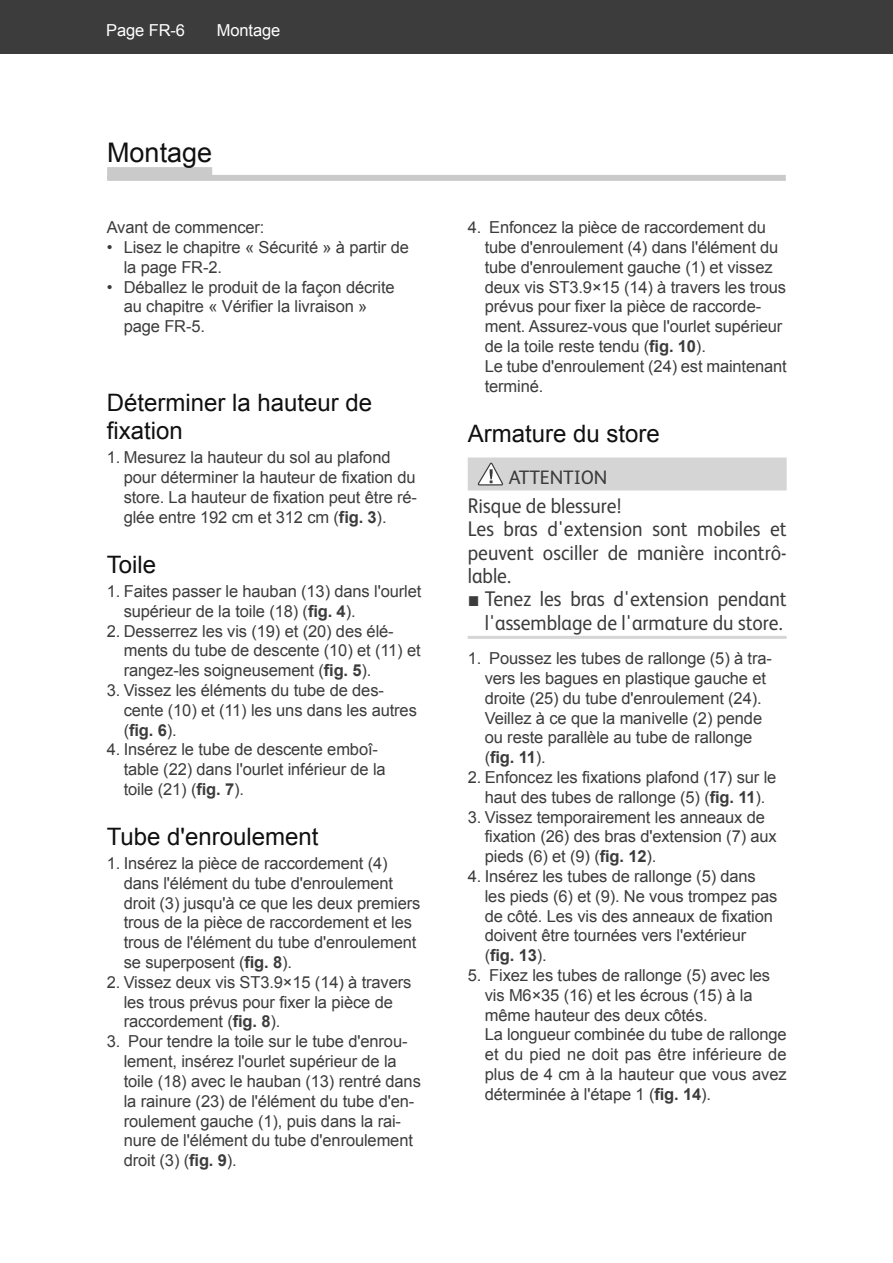
<style>
.page{position:relative;width:893px;height:1263px;background:#fff}
.page>*{position:absolute;margin:0;border:0;box-sizing:border-box;transform-origin:0 0}
.t1{font:27px "Arial";color:#101010}
.t2{font:24px/28.8px "Arial";color:#101010}
.t3{font:21.3px/23.4px "FS Albert";color:#3c3c3c;scale:.92 1}
.t4{font:19.5px "FS Albert";letter-spacing:-.005em;color:#3c3c3c}
.t5{font:16.5px/19.8px "Arial";letter-spacing:-.01em;color:#3c3c3c}
.t6{font:16.5px "Arial";letter-spacing:-.01em;color:#fff}
.s1{font-weight:700}
.s2{font-family:"Arial"}
</style>
<div class="page">
<div style="left:0;top:0;width:893px;height:54px;background:#3c3c3c"></div>
<div style="left:107px;top:167px;width:105px;height:12px;background:#cacaca"></div>
<div style="left:107px;top:175px;width:679px;height:6px;background:#cacaca"></div>
<div style="left:468px;top:457px;width:319px;height:33px;background:#d5d5d5"></div>
<hr style="left:468px;top:636px;width:319px;height:3px;background:#d5d5d5">
<svg style="left:478px;top:462px;width:25px;height:24px"></svg>
<p class="t6" style="left:106px;top:20px;width:80px">Page FR-6</p>
<p class="t6" style="left:217px;top:20px;width:65px">Montage</p>
<h1 class="t1" style="left:107px;top:135px;width:107px">Montage</h1>
<p class="t5" style="left:107px;top:218px;width:159px">Avant de commencer:</p>
<p class="t5" style="left:124px;top:237px;width:287px;text-indent:-17px">• Lisez le chapitre « Sécurité » à partir de la page FR-2.</p>
<p class="t5" style="left:124px;top:277px;width:272px;text-indent:-17px">• Déballez le produit de la façon décrite au chapitre « Vérifier la livraison » page FR-5.</p>
<h2 class="t2" style="left:107px;top:388px;width:267px">Déterminer la hauteur de fixation</h2>
<p class="t5" style="left:124px;top:448px;width:295px;text-indent:-17px">1. Mesurez la hauteur du sol au plafond pour déterminer la hauteur de fixation du store. La hauteur de fixation peut être ré&shy;glée entre 192 cm et 312 cm (<span class="s1">fig. 3</span>).</p>
<h2 class="t2" style="left:107px;top:550px;width:51px">Toile</h2>
<p class="t5" style="left:124px;top:581px;width:299px;text-indent:-17px">1. Faites passer le hauban (13) dans l'ourlet supérieur de la toile (18) (<span class="s1">fig. 4</span>).</p>
<p class="t5" style="left:124px;top:621px;width:298px;text-indent:-17px">2. Desserrez les vis (19) et (20) des élé&shy;ments du tube de descente (10) et (11) et rangez-les soigneusement (<span class="s1">fig. 5</span>).</p>
<p class="t5" style="left:124px;top:680px;width:295px;text-indent:-17px">3. Vissez les éléments du tube de des&shy;cente (10) et (11) les uns dans les autres (<span class="s1">fig. 6</span>).</p>
<p class="t5" style="left:124px;top:740px;width:264px;text-indent:-17px">4. Insérez le tube de descente emboî&shy;table (22) dans l'ourlet inférieur de la toile (21) (<span class="s1">fig. 7</span>).</p>
<h2 class="t2" style="left:107px;top:822px;width:213px">Tube d'enroulement</h2>
<p class="t5" style="left:124px;top:853px;width:298px;text-indent:-17px">1. Insérez la pièce de raccordement (4) dans l'élément du tube d'enroulement droit (3) jusqu'à ce que les deux premiers trous de la pièce de raccordement et les trous de l'élément du tube d'enroulement se superposent (<span class="s1">fig. 8</span>).</p>
<p class="t5" style="left:124px;top:972px;width:289px;text-indent:-17px">2. Vissez deux vis ST3.9×15 (14) à travers les trous prévus pour fixer la pièce de raccordement (<span class="s1">fig. 8</span>).</p>
<p class="t5" style="left:124px;top:1032px;width:299px;text-indent:-17px">3. Pour tendre la toile sur le tube d'enrou&shy;lement, insérez l'ourlet supérieur de la toile (18) avec le hauban (13) rentré dans la rainure (23) de l'élément du tube d'en&shy;roulement gauche (1), puis dans la rai&shy;nure de l'élément du tube d'enroulement droit (3) (<span class="s1">fig. 9</span>).</p>
<p class="t5" style="left:485px;top:218px;width:304px;text-indent:-17px">4. Enfoncez la pièce de raccordement du tube d'enroulement (4) dans l'élément du tube d'enroulement gauche (1) et vissez deux vis ST3.9×15 (14) à travers les trous prévus pour fixer la pièce de raccorde&shy;ment. Assurez-vous que l'ourlet supérieur de la toile reste tendu (<span class="s1">fig. 10</span>).<br>Le tube d'enroulement (24) est maintenant terminé.</p>
<h2 class="t2" style="left:468px;top:419px;width:194px">Armature du store</h2>
<p class="t4" style="left:509px;top:464px;width:100px">ATTENTION</p>
<p class="t3" style="left:468px;top:493px;width:348px">Risque de blessure!<br>Les bras d'extension sont mobiles et peuvent osciller de manière incontrô&shy;lable.</p>
<p class="t3" style="left:468px;top:586px;width:348px;text-align:right"><span class="s2">■</span> Tenez les bras d'extension pendant l'assemblage de l'armature du store.</p>
<p class="t5" style="left:485px;top:649px;width:289px;text-indent:-17px">1. Poussez les tubes de rallonge (5) à tra&shy;vers les bagues en plastique gauche et droite (25) du tube d'enroulement (24).<br>Veillez à ce que la manivelle (2) pende ou reste parallèle au tube de rallonge (<span class="s1">fig. 11</span>).</p>
<p class="t5" style="left:468px;top:767px;width:310px;text-align:center">2. Enfoncez les fixations plafond (17) sur le haut des tubes de rallonge (5) (<span class="s1">fig. 11</span>).</p>
<p class="t5" style="left:485px;top:807px;width:294px;text-indent:-17px">3. Vissez temporairement les anneaux de fixation (26) des bras d'extension (7) aux pieds (6) et (9) (<span class="s1">fig. 12</span>).</p>
<p class="t5" style="left:485px;top:866px;width:294px;text-indent:-17px">4. Insérez les tubes de rallonge (5) dans les pieds (6) et (9). Ne vous trompez pas de côté. Les vis des anneaux de fixation doivent être tournées vers l'extérieur (<span class="s1">fig. 13</span>).</p>
<p class="t5" style="left:485px;top:965px;width:303px;text-indent:-17px">5. Fixez les tubes de rallonge (5) avec les vis M6×35 (16) et les écrous (15) à la même hauteur des deux côtés.<br>La longueur combinée du tube de rallonge et du pied ne doit pas être inférieure de plus de 4 cm à la hauteur que vous avez déterminée à l'étape 1 (<span class="s1">fig. 14</span>).</p>
</div>
